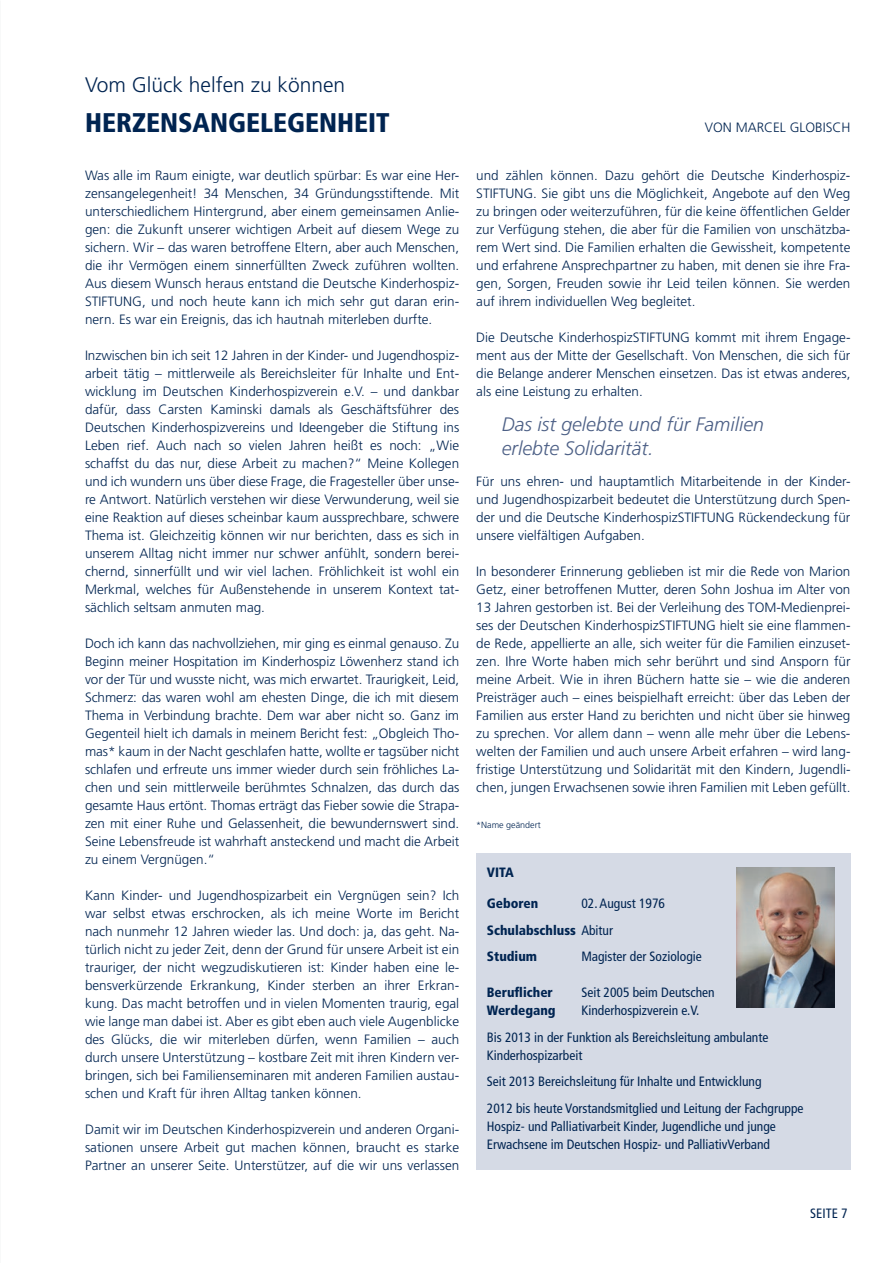
<style>
.page{position:relative;width:893px;height:1263px;background:#fff}
.page>*{position:absolute;margin:0;border:0;box-sizing:border-box;transform-origin:0 0}
.t1{font:900 condensed 27px "Frutiger";color:#002451}
.t2{font:300 21px "Frutiger LT Std";color:#002451}
.t3{font:italic 300 19.5px/24px "Frutiger";color:#4d6086}
.t4{font:300 13.5px/18px "Frutiger LT Std";color:#002451;text-align:justify}
.t5{font:condensed 13.5px/26.5px "Frutiger";color:#002451}
.t6{font:900 condensed 13.5px/26.5px "Frutiger";color:#002451}
.t7{font:300 9px "Frutiger LT Std";color:#002451}
.s1{font-weight:400}
</style>
<div class="page">
<div style="left:476px;top:853px;width:374px;height:316px;background:#d5dae5"></div>
<img style="left:737px;top:867px;width:98px;height:141px">
<h2 class="t2" style="left:85px;top:73px;width:262px">Vom Glück helfen zu können</h2>
<h1 class="t1" style="left:85px;top:107px;width:306px">HERZENSANGELEGENHEIT</h1>
<p class="t4" style="left:705px;top:119px;width:147px">VON MARCEL GLOBISCH</p>
<p class="t4" style="left:85px;top:167px;width:376px">Was alle im Raum einigte, war deutlich spürbar: Es war eine Her&shy;zensangelegenheit! 34 Menschen, 34 Gründungsstiftende. Mit unterschiedlichem Hintergrund, aber einem gemeinsamen Anlie&shy;gen: die Zukunft unserer wichtigen Arbeit auf diesem Wege zu sichern. Wir – das waren betroffene Eltern, aber auch Menschen, die ihr Vermögen einem sinnerfüllten Zweck zuführen wollten.<br>Aus diesem Wunsch heraus entstand die Deutsche Kinderhospiz-STIFTUNG, und noch heute kann ich mich sehr gut daran erin&shy;nern. Es war ein Ereignis, das ich hautnah miterleben durfte.</p>
<p class="t4" style="left:85px;top:347px;width:376px">Inzwischen bin ich seit 12 Jahren in der Kinder- und Jugendhospiz&shy;arbeit tätig – mittlerweile als Bereichsleiter für Inhalte und Ent&shy;wicklung im Deutschen Kinderhospizverein e.V. – und dankbar dafür, dass Carsten Kaminski damals als Geschäftsführer des Deutschen Kinderhospizvereins und Ideengeber die Stiftung ins Leben rief. Auch nach so vielen Jahren heißt es noch: „Wie schaffst du das nur, diese Arbeit zu machen?“ Meine Kollegen und ich wundern uns über diese Frage, die Fragesteller über unse&shy;re Antwort. Natürlich verstehen wir diese Verwunderung, weil sie eine Reaktion auf dieses scheinbar kaum aussprechbare, schwere Thema ist. Gleichzeitig können wir nur berichten, dass es sich in unserem Alltag nicht immer nur schwer anfühlt, sondern berei&shy;chernd, sinnerfüllt und wir viel lachen. Fröhlichkeit ist wohl ein Merkmal, welches für Außenstehende in unserem Kontext tat&shy;sächlich seltsam anmuten mag.</p>
<p class="t4" style="left:85px;top:634px;width:376px">Doch ich kann das nachvollziehen, mir ging es einmal genauso. Zu Beginn meiner Hospitation im Kinderhospiz Löwenherz stand ich vor der Tür und wusste nicht, was mich erwartet. Traurigkeit, Leid, Schmerz: das waren wohl am ehesten Dinge, die ich mit diesem Thema in Verbindung brachte. Dem war aber nicht so. Ganz im Gegenteil hielt ich damals in meinem Bericht fest: „Obgleich Tho&shy;mas* kaum in der Nacht geschlafen hatte, wollte er tagsüber nicht schlafen und erfreute uns immer wieder durch sein fröhliches La&shy;chen und sein mittlerweile berühmtes Schnalzen, das durch das gesamte Haus ertönt. Thomas erträgt das Fieber sowie die Strapa&shy;zen mit einer Ruhe und Gelassenheit, die bewundernswert sind.<br>Seine Lebensfreude ist wahrhaft ansteckend und macht die Arbeit zu einem Vergnügen.“</p>
<p class="t4" style="left:85px;top:886px;width:376px">Kann Kinder- und Jugendhospizarbeit ein Vergnügen sein? Ich war selbst etwas erschrocken, als ich meine Worte im Bericht nach nunmehr 12 Jahren wieder las. Und doch: ja, das geht. Na&shy;türlich nicht zu jeder Zeit, denn der Grund für unsere Arbeit ist ein trauriger, der nicht wegzudiskutieren ist: Kinder haben eine le&shy;bensverkürzende Erkrankung, Kinder sterben an ihrer Erkran&shy;kung. Das macht betroffen und in vielen Momenten traurig, egal wie lange man dabei ist. Aber es gibt eben auch viele Augenblicke des Glücks, die wir miterleben dürfen, wenn Familien – auch durch unsere Unterstützung – kostbare Zeit mit ihren Kindern ver&shy;bringen, sich bei Familienseminaren mit anderen Familien austau&shy;schen und Kraft für ihren Alltag tanken können.</p>
<p class="t4" style="left:85px;top:1120px;width:376px">Damit wir im Deutschen Kinderhospizverein und anderen Organi&shy;sationen unsere Arbeit gut machen können, braucht es starke Partner an unserer Seite. Unterstützer, auf die wir uns verlassen</p>
<p class="t4" style="left:476px;top:166px;width:376px">und zählen können. Dazu gehört die Deutsche Kinderhospiz-STIFTUNG. Sie gibt uns die Möglichkeit, Angebote auf den Weg zu bringen oder weiterzuführen, für die keine öffentlichen Gelder zur Verfügung stehen, die aber für die Familien von unschätzba&shy;rem Wert sind. Die Familien erhalten die Gewissheit, kompetente und erfahrene Ansprechpartner zu haben, mit denen sie ihre Fra&shy;gen, Sorgen, Freuden sowie ihr Leid teilen können. Sie werden auf ihrem individuellen Weg begleitet.</p>
<p class="t4" style="left:476px;top:328px;width:376px">Die Deutsche KinderhospizSTIFTUNG kommt mit ihrem Engage&shy;ment aus der Mitte der Gesellschaft. Von Menschen, die sich für die Belange anderer Menschen einsetzen. Das ist etwas anderes, als eine Leistung zu erhalten.</p>
<h3 class="t3" style="left:502px;top:412px;width:264px">Das ist gelebte und für Familien erlebte Solidarität.</h3>
<p class="t4" style="left:476px;top:473px;width:376px">Für uns ehren- und hauptamtlich Mitarbeitende in der Kinder&shy;und Jugendhospizarbeit bedeutet die Unterstützung durch Spen&shy;der und die Deutsche KinderhospizSTIFTUNG Rückendeckung für unsere vielfältigen Aufgaben.</p>
<p class="t4" style="left:476px;top:563px;width:376px">In besonderer Erinnerung geblieben ist mir die Rede von Marion Getz, einer betroffenen Mutter, deren Sohn Joshua im Alter von 13 Jahren gestorben ist. Bei der Verleihung des TOM-Medienprei&shy;ses der Deutschen KinderhospizSTIFTUNG hielt sie eine flammen&shy;de Rede, appellierte an alle, sich weiter für die Familien einzuset&shy;zen. Ihre Worte haben mich sehr berührt und sind Ansporn für meine Arbeit. Wie in ihren Büchern hatte sie – wie die anderen Preisträger auch – eines beispielhaft erreicht: über das Leben der Familien aus erster Hand zu berichten und nicht über sie hinweg zu sprechen. Vor allem dann – wenn alle mehr über die Lebens&shy;welten der Familien und auch unsere Arbeit erfahren – wird lang&shy;fristige Unterstützung und Solidarität mit den Kindern, Jugendli&shy;chen, jungen Erwachsenen sowie ihren Familien mit Leben gefüllt.</p>
<p class="t7" style="left:476px;top:820px;width:66px">*Name geändert</p>
<p class="t6" style="left:487px;top:859px;width:28px">VITA</p>
<p class="t6" style="left:487px;top:890px;width:53px">Geboren</p>
<p class="t6" style="left:487px;top:890px;width:180px;text-indent:94px"><span class="s1">02. August 1976<br></span>Schulabschluss <span class="s1">Abitur<br></span>Studium</p>
<p class="t5" style="left:581px;top:943px;width:122px">Magister der Soziologie</p>
<p class="t6" style="left:487px;top:979px;width:68px">Beruflicher</p>
<p class="t5" style="left:581px;top:979px;width:135px">Seit 2005 beim Deutschen</p>
<p class="t6" style="left:487px;top:997px;width:70px">Werdegang</p>
<p class="t5" style="left:487px;top:997px;width:283px;text-indent:94px">Kinderhospizverein e.V.<br>Bis 2013 in der Funktion als Bereichsleitung ambulante</p>
<p class="t5" style="left:487px;top:1042px;width:318px">Kinderhospizarbeit<br>Seit 2013 Bereichsleitung für Inhalte und Entwicklung<br>2012 bis heute Vorstandsmitglied und Leitung der Fachgruppe</p>
<p class="t5" style="left:487px;top:1117px;width:290px;line-height:18px">Hospiz- und Palliativarbeit Kinder, Jugendliche und junge<br>Erwachsene im Deutschen Hospiz- und PalliativVerband</p>
<p class="t5" style="left:810px;top:1200px;width:39px">SEITE 7</p>
</div>
